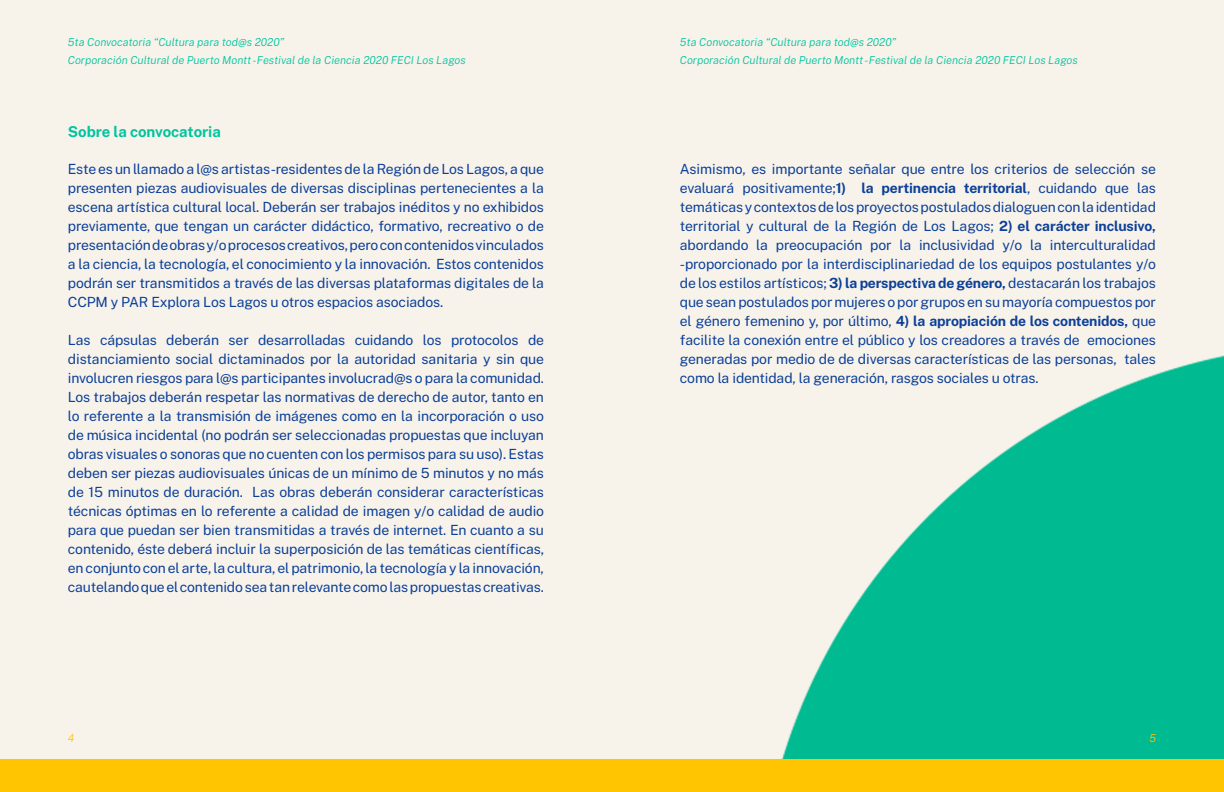
<style>
.page{position:relative;width:1224px;height:792px;background:#fff}
.page>*{position:absolute;margin:0;border:0;box-sizing:border-box;transform-origin:0 0}
.t1{font:700 15px "Public Sans";color:#00c49e}
.t2{font:14px/19px "Public Sans";letter-spacing:-.01em;color:#0c3f98;text-align:justify}
.t3{font:italic 300 11px/18px "Public Sans";color:#00c49e}
.t4{font:italic 300 11px "Public Sans";color:#ffc501}
.s1{font-weight:700}
</style>
<div class="page">
<div style="left:612px;top:0;width:612px;height:792px;background:#f7f3eb"></div>
<img style="left:758px;top:355px;width:466px;height:405px">
<div style="left:0;top:0;width:612px;height:792px;background:#f7f3eb"></div>
<div style="left:0;top:760px;width:612px;height:32px;background:#ffc501"></div>
<div style="left:612px;top:760px;width:612px;height:32px;background:#ffc501"></div>
<p class="t3" style="left:68px;top:33px;width:400px">5ta Convocatoria “Cultura para tod@s 2020”<br>Corporación Cultural de Puerto Montt -Festival de la Ciencia 2020 FECI Los Lagos</p>
<p class="t3" style="left:680px;top:33px;width:400px">5ta Convocatoria “Cultura para tod@s 2020”<br>Corporación Cultural de Puerto Montt -Festival de la Ciencia 2020 FECI Los Lagos</p>
<p class="t1" style="left:68px;top:120px;width:155px">Sobre la convocatoria</p>
<p class="t2" style="left:68px;top:158px;width:478px">Este es un llamado a l@s artistas -residentes de la Región de Los Lagos, a que presenten piezas audiovisuales de diversas disciplinas pertenecientes a la escena artística cultural local. Deberán ser trabajos inéditos y no exhibidos previamente, que tengan un carácter didáctico, formativo, recreativo o de presentación de obras y/o procesos creativos, pero con contenidos vinculados a la ciencia, la tecnología, el conocimiento y la innovación. Estos contenidos podrán ser transmitidos a través de las diversas plataformas digitales de la CCPM y PAR Explora Los Lagos u otros espacios asociados.</p>
<p class="t2" style="left:68px;top:329px;width:478px">Las cápsulas deberán ser desarrolladas cuidando los protocolos de distanciamiento social dictaminados por la autoridad sanitaria y sin que involucren riesgos para l@s participantes involucrad@s o para la comunidad.<br>Los trabajos deberán respetar las normativas de derecho de autor, tanto en lo referente a la transmisión de imágenes como en la incorporación o uso de música incidental (no podrán ser seleccionadas propuestas que incluyan obras visuales o sonoras que no cuenten con los permisos para su uso). Estas deben ser piezas audiovisuales únicas de un mínimo de 5 minutos y no más de 15 minutos de duración. Las obras deberán considerar características técnicas óptimas en lo referente a calidad de imagen y/o calidad de audio para que puedan ser bien transmitidas a través de internet. En cuanto a su contenido, éste deberá incluir la superposición de las temáticas científicas, en conjunto con el arte, la cultura, el patrimonio, la tecnología y la innovación, cautelando que el contenido sea tan relevante como las propuestas creativas.</p>
<p class="t2" style="left:680px;top:159px;width:478px">Asimismo, es importante señalar que entre los criterios de selección se evaluará positivamente;<span class="s1">1) la pertinencia territorial</span>, cuidando que las temáticas y contextos de los proyectos postulados dialoguen con la identidad territorial y cultural de la Región de Los Lagos; <span class="s1">2) el carácter inclusivo, </span>abordando la preocupación por la inclusividad y/o la interculturalidad -proporcionado por la interdisciplinariedad de los equipos postulantes y/o de los estilos artísticos; <span class="s1">3) la perspectiva de género,</span> destacarán los trabajos que sean postulados por mujeres o por grupos en su mayoría compuestos por el género femenino y, por último, <span class="s1">4) la apropiación de los contenidos,</span> que facilite la conexión entre el público y los creadores a través de emociones generadas por medio de de diversas características de las personas, tales como la identidad, la generación, rasgos sociales u otras.</p>
<p class="t4" style="left:68px;top:731px;width:8px">4</p>
<p class="t4" style="left:1149px;top:731px;width:8px">5</p>
</div>
